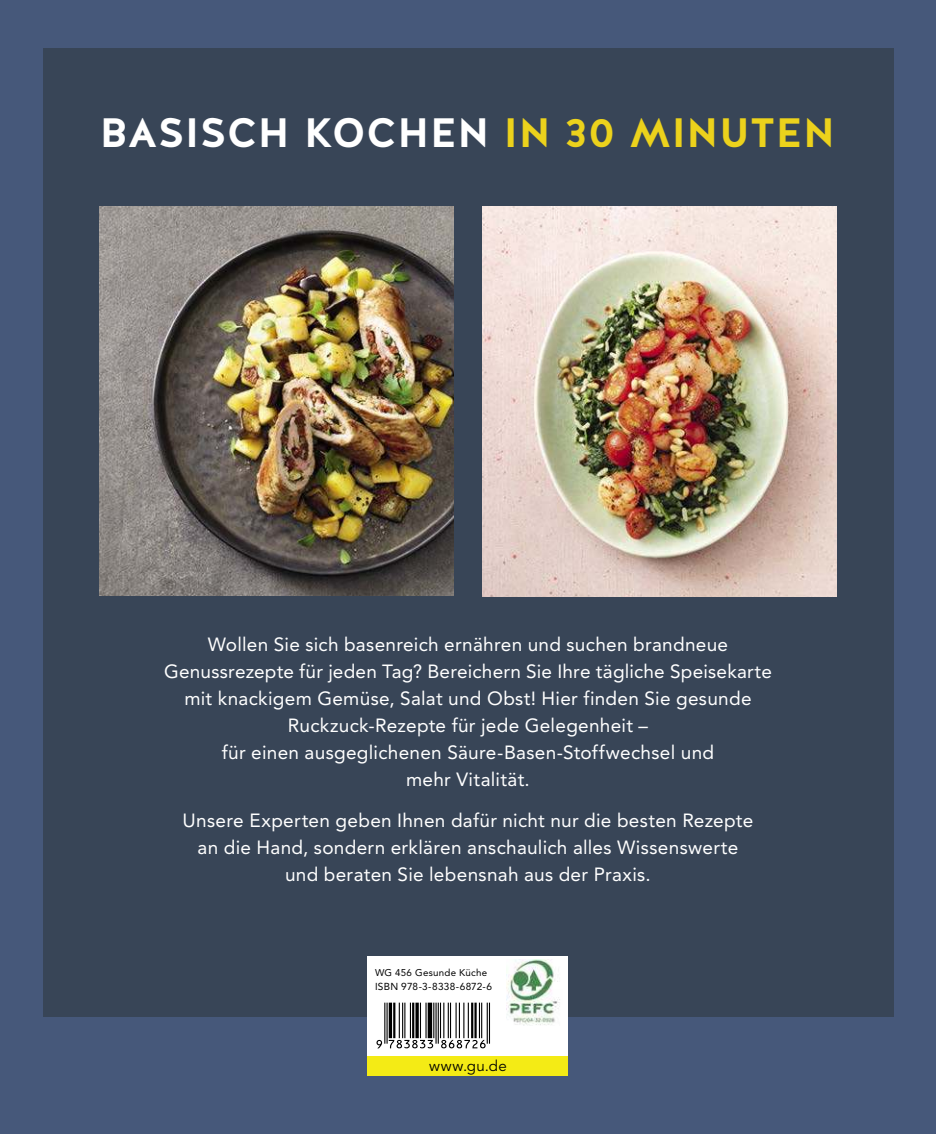
<style>
.page{position:relative;width:936px;height:1134px;background:#fff}
.page>*{position:absolute;margin:0;border:0;box-sizing:border-box;transform-origin:0 0}
.t1{font:700 41px "Halis GR";letter-spacing:.02em;color:#fff}
.t2{font:19px/27px "Avenir LT Std";letter-spacing:.015em;color:#fff;text-align:center}
.t3{font:15.2px "Avenir LT Std";letter-spacing:.03em;color:#000}
.t4{font:10px "Avenir LT Std";letter-spacing:.02em;color:#000}
.t5{font:9.8px "Avenir LT Std";letter-spacing:.025em;color:#000}
.s1{color:#ecd21c}
</style>
<div class="page">
<div style="left:0;top:0;width:935px;height:1134px;background:#46587a"></div>
<div style="left:43px;top:48px;width:850px;height:969px;background:#384557"></div>
<div style="left:368px;top:957px;width:200px;height:119px;background:#fff"></div>
<img style="left:507px;top:959px;width:53px;height:66px">
<div style="left:368px;top:1057px;width:200px;height:19px;background:#f4eb15"></div>
<img style="left:482px;top:206px;width:354px;height:391px">
<img style="left:100px;top:206px;width:353px;height:389px">
<hr style="left:489px;top:1003px;width:1px;height:41px;background:#000">
<hr style="left:486px;top:1003px;width:2px;height:41px;background:#000">
<hr style="left:481px;top:1003px;width:1px;height:35px;background:#000">
<hr style="left:479px;top:1003px;width:1px;height:35px;background:#000">
<hr style="left:474px;top:1003px;width:2px;height:35px;background:#000">
<hr style="left:471px;top:1003px;width:2px;height:35px;background:#000">
<hr style="left:467px;top:1003px;width:2px;height:35px;background:#000">
<hr style="left:463px;top:1003px;width:1px;height:35px;background:#000">
<hr style="left:459px;top:1003px;width:1px;height:35px;background:#000">
<hr style="left:455px;top:1003px;width:1px;height:35px;background:#000">
<hr style="left:450px;top:1003px;width:1px;height:35px;background:#000">
<hr style="left:447px;top:1003px;width:2px;height:35px;background:#000">
<hr style="left:443px;top:1003px;width:1px;height:35px;background:#000">
<hr style="left:440px;top:1003px;width:1px;height:35px;background:#000">
<hr style="left:437px;top:1003px;width:2px;height:41px;background:#000">
<hr style="left:435px;top:1003px;width:1px;height:41px;background:#000">
<hr style="left:433px;top:1003px;width:1px;height:35px;background:#000">
<div style="left:427px;top:1003px;width:5px;height:35px;background:#000"></div>
<hr style="left:425px;top:1003px;width:1px;height:35px;background:#000">
<hr style="left:420px;top:1003px;width:1px;height:35px;background:#000">
<svg style="left:415px;top:1003px;width:4px;height:35px"></svg>
<hr style="left:412px;top:1003px;width:2px;height:35px;background:#000">
<hr style="left:410px;top:1003px;width:1px;height:35px;background:#000">
<hr style="left:404px;top:1003px;width:1px;height:35px;background:#000">
<hr style="left:402px;top:1003px;width:1px;height:35px;background:#000">
<hr style="left:399px;top:1003px;width:1px;height:35px;background:#000">
<hr style="left:393px;top:1003px;width:2px;height:35px;background:#000">
<hr style="left:389px;top:1003px;width:3px;height:35px;background:#000">
<hr style="left:386px;top:1003px;width:1px;height:41px;background:#000">
<hr style="left:384px;top:1003px;width:1px;height:41px;background:#000">
<svg style="left:376px;top:1040px;width:109px;height:8px"></svg>
<h1 class="t1" style="left:100px;top:108px;width:736px">BASISCH KOCHEN <span class="s1">IN 30 MINUTEN</span></h1>
<p class="t2" style="left:164px;top:632px;width:609px">Wollen Sie sich basenreich ernähren und suchen brandneue Genussrezepte für jeden Tag? Bereichern Sie Ihre tägliche Speisekarte mit knackigem Gemüse, Salat und Obst! Hier finden Sie gesunde Ruckzuck-Rezepte für jede Gelegenheit –<br>für einen ausgeglichenen Säure-Basen-Stoffwechsel und<br>mehr Vitalität.</p>
<p class="t2" style="left:183px;top:809px;width:572px">Unsere Experten geben Ihnen dafür nicht nur die besten Rezepte an die Hand, sondern erklären anschaulich alles Wissenswerte und beraten Sie lebensnah aus der Praxis.</p>
<p class="t5" style="left:375px;top:968px;width:114px">WG 456 Gesunde Küche</p>
<p class="t4" style="left:375px;top:982px;width:118px">ISBN 978-3-8338-6872-6</p>
<p class="t3" style="left:429px;top:1059px;width:79px">www.gu.de</p>
</div>
